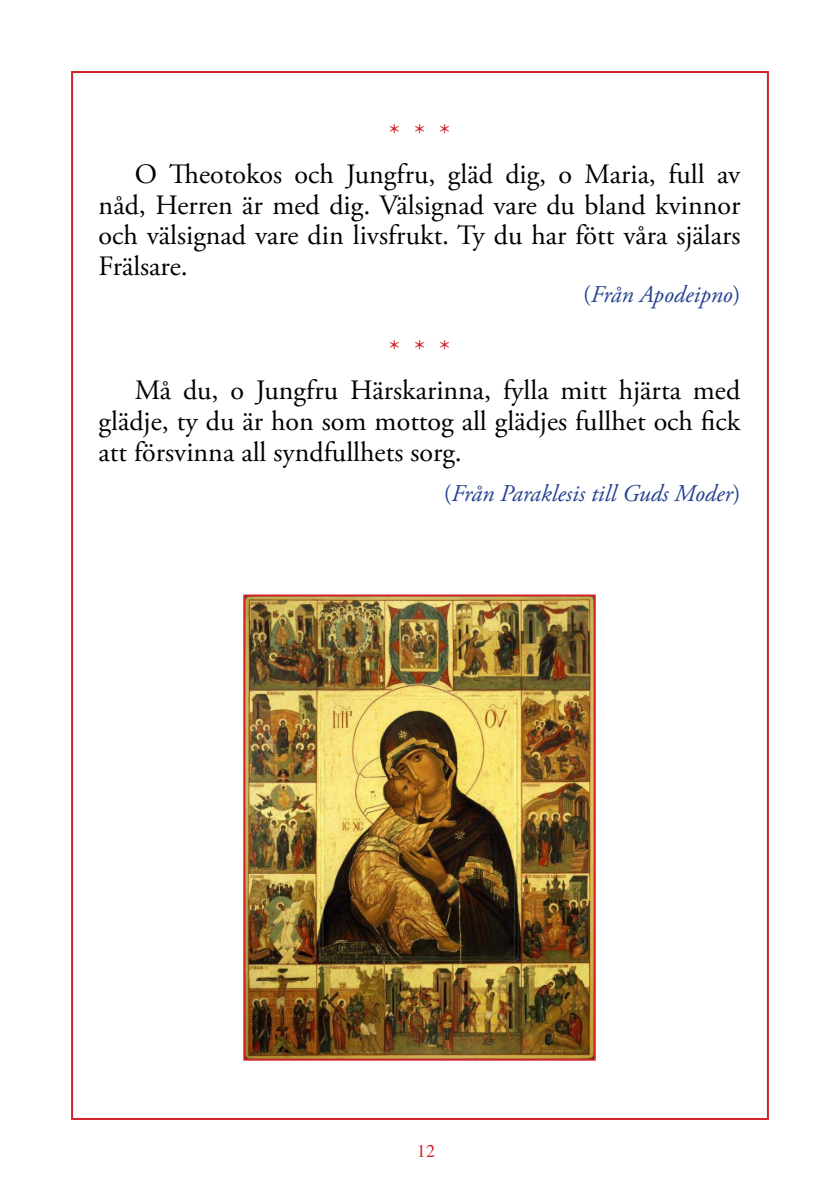
<style>
.page{position:relative;width:840px;height:1191px;background:#fff}
.page>*{position:absolute;margin:0;border:0;box-sizing:border-box;transform-origin:0 0}
.t1{font:28px/30.8px "Adobe Garamond Pro";color:#000;text-align:justify}
.t2{font:28px "Adobe Garamond Pro";color:#d2232a}
.t3{font:italic 24px "Adobe Garamond Pro";color:#25408f}
.t4{font:18px "Times CTOS";color:#d2232a}
.s1{font-style:normal}
</style>
<div class="page">
<img style="left:246px;top:597px;width:346px;height:460px">
<div style="left:243px;top:594px;width:352px;height:466px;border:2px solid #d2232a"></div>
<p class="t2" style="left:389px;top:117px;width:63px">* * *</p>
<p class="t1" style="left:99px;top:159px;width:643px;text-indent:36px">O Theotokos och Jungfru, gläd dig, o Maria, full av nåd, Herren är med dig. Välsignad vare du bland kvinnor och välsignad vare din livsfrukt. Ty du har fött våra själars Frälsare.</p>
<p class="t3" style="left:583px;top:279px;width:158px"><span class="s1">(</span>Från Apodeipno<span class="s1">)</span></p>
<p class="t2" style="left:389px;top:334px;width:63px">* * *</p>
<p class="t1" style="left:99px;top:376px;width:642px;text-indent:36px">Må du, o Jungfru Härskarinna, fylla mitt hjärta med glädje, ty du är hon som mottog all glädjes fullhet och fick att försvinna all syndfullhets sorg.</p>
<p class="t3" style="left:443px;top:478px;width:298px"><span class="s1">(</span>Från Paraklesis till Guds Moder<span class="s1">)</span></p>
<p class="t4" style="left:417px;top:1135px;width:19px">12</p>
</div>
